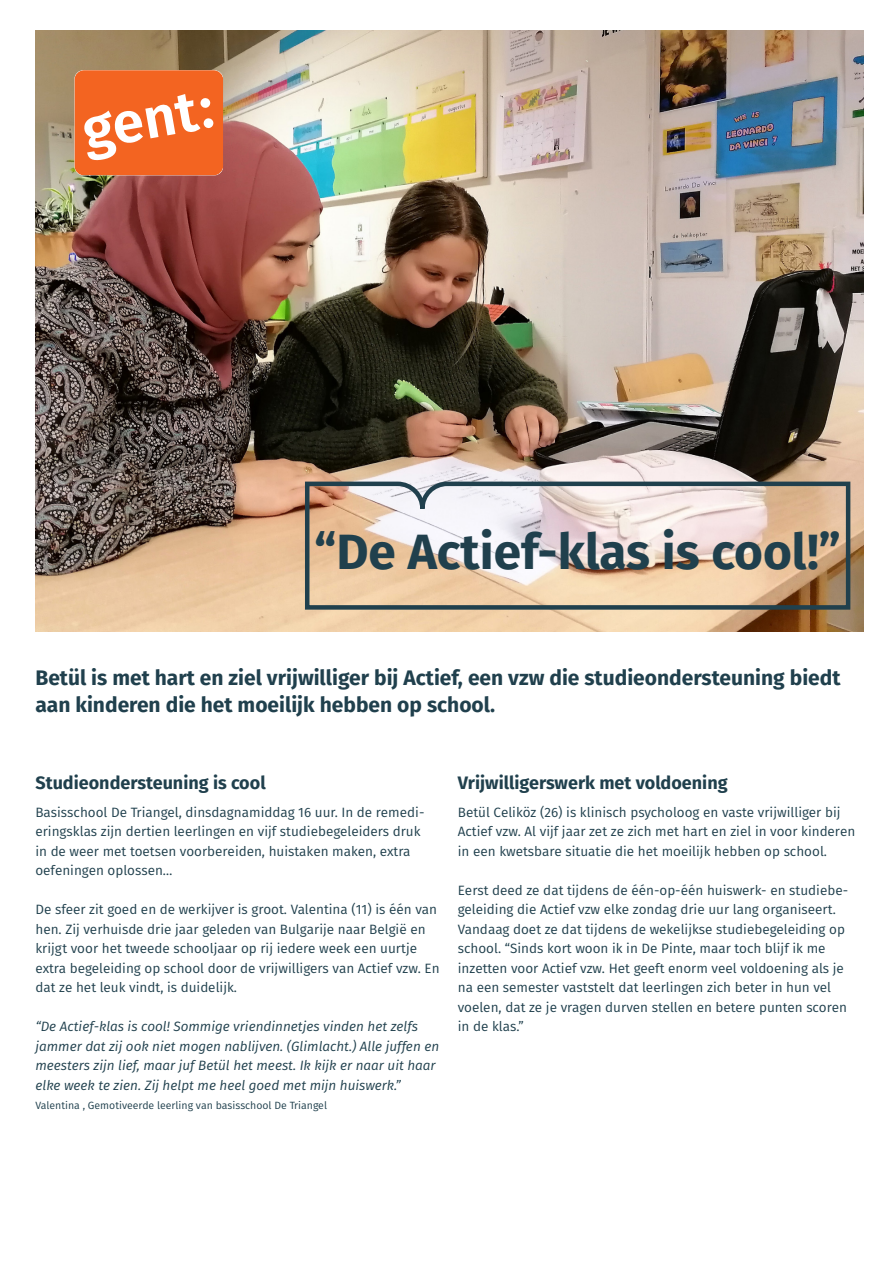
<style>
.page{position:relative;width:893px;height:1263px;background:#fff}
.page>*{position:absolute;margin:0;border:0;box-sizing:border-box;transform-origin:0 0}
.Titel_nl{font:700 49.5px "Fira Sans";color:#20404d}
.Titel_nl-2{font:700 21px/27px "Fira Sans";color:#20404d}
.Subtitel{font:700 18px "Fira Sans";color:#20404d}
.Body_nl{font:13.5px/19.5px "Fira Sans";color:#20404d}
.Body_nl-2{font:italic 13.5px/19.5px "Fira Sans";color:#20404d}
.Body_nl-3{font:10.5px "Fira Sans";color:#20404d}
</style>
<div class="page">
<img style="left:35px;top:30px;width:828px;height:601px">
<svg style="left:74px;top:70px;width:149px;height:105px;background:#f47c44"></svg>
<svg style="left:303px;top:479px;width:550px;height:133px"></svg>
<p class="Titel_nl" style="left:314px;top:510px;width:528px">“De Actief-klas is cool!”</p>
<p class="Titel_nl-2" style="left:35px;top:663px;width:807px">Betül is met hart en ziel vrijwilliger bij Actief, een vzw die studieondersteuning biedt aan kinderen die het moeilijk hebben op school.</p>
<p class="Subtitel" style="left:35px;top:767px;width:232px">Studieondersteuning is cool</p>
<p class="Body_nl" style="left:35px;top:802px;width:391px">Basisschool De Triangel, dinsdagnamiddag 16 uur. In de remedi&shy;ëringsklas zijn dertien leerlingen en vijf studiebegeleiders druk in de weer met toetsen voorbereiden, huistaken maken, extra oefeningen oplossen…</p>
<p class="Body_nl" style="left:35px;top:900px;width:406px">De sfeer zit goed en de werkijver is groot. Valentina (11) is één van hen. Zij verhuisde drie jaar geleden van Bulgarije naar België en krijgt voor het tweede schooljaar op rij iedere week een uurtje extra begeleiding op school door de vrijwilligers van Actief vzw. En dat ze het leuk vindt, is duidelijk.</p>
<p class="Body_nl-2" style="left:35px;top:1017px;width:405px">“De Actief-klas is cool! Sommige vriendinnetjes vinden het zelfs jammer dat zij ook niet mogen nablijven. (Glimlacht.) Alle juffen en meesters zijn lief, maar juf Betül het meest. Ik kijk er naar uit haar elke week te zien. Zij helpt me heel goed met mijn huiswerk.”</p>
<p class="Body_nl-3" style="left:35px;top:1098px;width:293px">Valentina , Gemotiveerde leerling van basisschool De Triangel</p>
<p class="Subtitel" style="left:458px;top:767px;width:271px">Vrijwilligerswerk met voldoening</p>
<p class="Body_nl" style="left:458px;top:802px;width:399px">Betül Celiköz (26) is klinisch psycholoog en vaste vrijwilliger bij<br>Actief vzw. Al vijf jaar zet ze zich met hart en ziel in voor kinderen in een kwetsbare situatie die het moeilijk hebben op school.</p>
<p class="Body_nl" style="left:458px;top:880px;width:392px">Eerst deed ze dat tijdens de één-op-één huiswerk- en studiebe&shy;geleiding die Actief vzw elke zondag drie uur lang organiseert.<br>Vandaag doet ze dat tijdens de wekelijkse studiebegeleiding op school. “Sinds kort woon ik in De Pinte, maar toch blijf ik me inzetten voor Actief vzw. Het geeft enorm veel voldoening als je na een semester vaststelt dat leerlingen zich beter in hun vel voelen, dat ze je vragen durven stellen en betere punten scoren in de klas.”</p>
</div>
